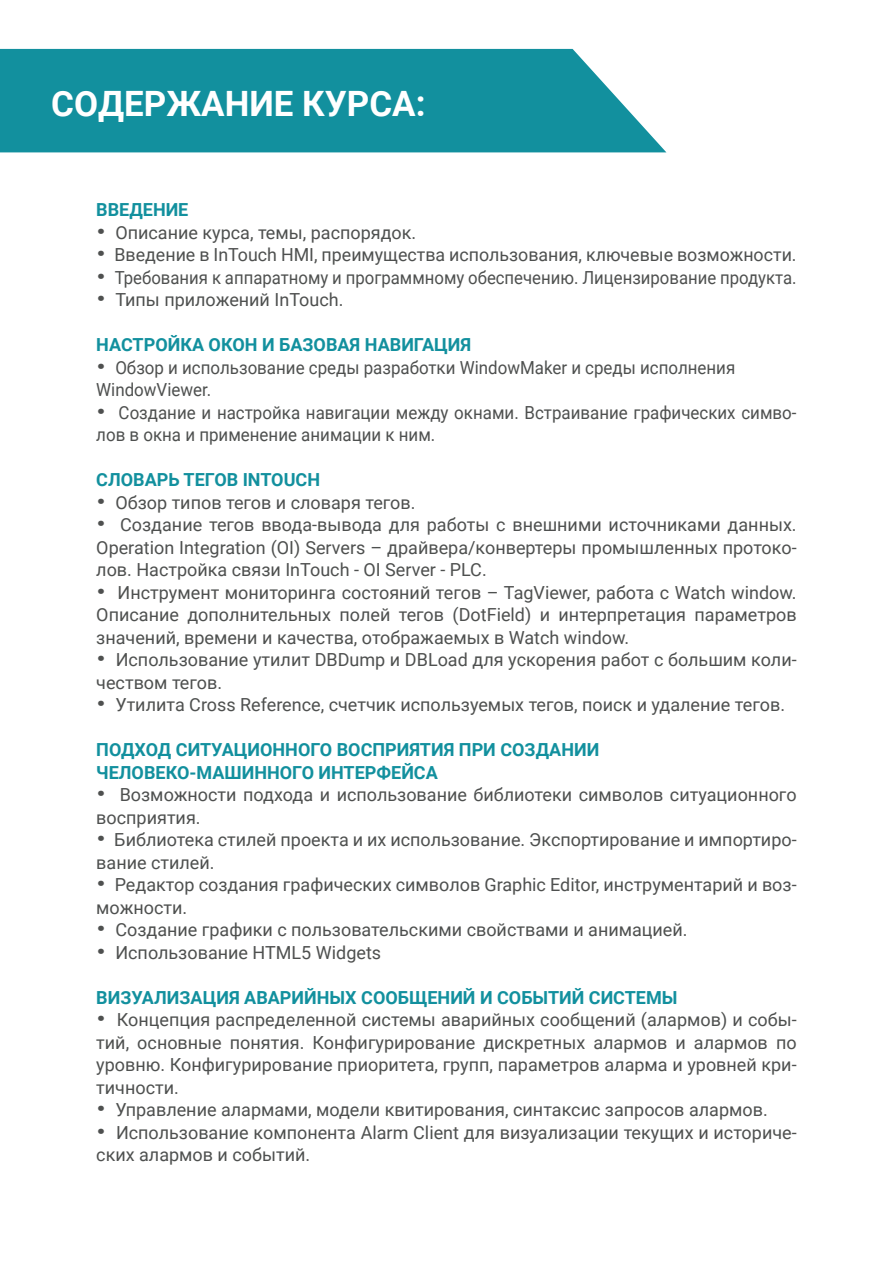
<style>
.page{position:relative;width:893px;height:1263px;background:#fff}
.page>*{position:absolute;margin:0;border:0;box-sizing:border-box;transform-origin:0 0}
.t1{font:700 34.95px "Roboto";color:#fff}
.t2{font:18px/22.5px "Roboto";color:#4e504f}
.t3{font:18px/22.5px "Roboto";color:#4e504f;scale:.94 1}
.s1{font-weight:700;color:#12909e}
.s2{font-weight:900;font-size:31.5px}
</style>
<div class="page">
<svg style="left:0;top:49px;width:666px;height:103px;fill:#12909e"></svg>
<h1 class="t1" style="left:51px;top:79px;width:376px">СОДЕРЖАНИЕ КУРСА:</h1>
<p class="t2" style="left:96px;top:198px;width:702px"><span class="s1">ВВЕДЕНИЕ<br></span><span class="s2">·</span> Описание курса, темы, распорядок.<br><span class="s2">·</span> Введение в InTouch HMI, преимущества использования, ключевые возможности. <span class="s2">·</span> Требования к аппаратному и программному обеспечению. Лицензирование продукта. <span class="s2">·</span> Типы приложений InTouch.</p>
<p class="t3" style="left:96px;top:333px;width:746px"><span class="s1">НАСТРОЙКА ОКОН И БАЗОВАЯ НАВИГАЦИЯ<br></span><span class="s2">·</span> Обзор и использование среды разработки WindowMaker и среды исполнения WindowViewer.<br><span class="s2">·</span> Создание и настройка навигации между окнами. Встраивание графических симво&shy;лов в окна и применение анимации к ним.</p>
<p class="t2" style="left:96px;top:468px;width:702px"><span class="s1">СЛОВАРЬ ТЕГОВ INTOUCH<br></span><span class="s2">·</span> Обзор типов тегов и словаря тегов.<br><span class="s2">·</span> Создание тегов ввода-вывода для работы с внешними источниками данных.<br>Operation Integration (OI) Servers – драйвера/конвертеры промышленных протоко&shy;лов. Настройка связи InTouch - OI Server - PLC.<br><span class="s2">·</span> Инструмент мониторинга состояний тегов – TagViewer, работа с Watch window.<br>Описание дополнительных полей тегов (DotField) и интерпретация параметров значений, времени и качества, отображаемых в Watch window.<br><span class="s2">·</span> Использование утилит DBDump и DBLoad для ускорения работ с большим коли&shy;чеством тегов.<br><span class="s2">·</span> Утилита Cross Reference, счетчик используемых тегов, поиск и удаление тегов.</p>
<p class="t2" style="left:96px;top:738px;width:702px"><span class="s1">ПОДХОД СИТУАЦИОННОГО ВОСПРИЯТИЯ ПРИ СОЗДАНИИ ЧЕЛОВЕКО-МАШИННОГО ИНТЕРФЕЙСА<br></span><span class="s2">·</span> Возможности подхода и использование библиотеки символов ситуационного восприятия.<br><span class="s2">·</span> Библиотека стилей проекта и их использование. Экспортирование и импортиро&shy;вание стилей.<br><span class="s2">·</span> Редактор создания графических символов Graphic Editor, инструментарий и воз&shy;можности.<br><span class="s2">·</span> Создание графики с пользовательскими свойствами и анимацией.<br><span class="s2">·</span> Использование HTML5 Widgets</p>
<p class="t2" style="left:96px;top:986px;width:702px"><span class="s1">ВИЗУАЛИЗАЦИЯ АВАРИЙНЫХ СООБЩЕНИЙ И СОБЫТИЙ СИСТЕМЫ<br></span><span class="s2">·</span> Концепция распределенной системы аварийных сообщений (алармов) и собы&shy;тий, основные понятия. Конфигурирование дискретных алармов и алармов по уровню. Конфигурирование приоритета, групп, параметров аларма и уровней кри&shy;тичности.<br><span class="s2">·</span> Управление алармами, модели квитирования, синтаксис запросов алармов.<br><span class="s2">·</span> Использование компонента Alarm Client для визуализации текущих и историче&shy;ских алармов и событий.</p>
</div>
